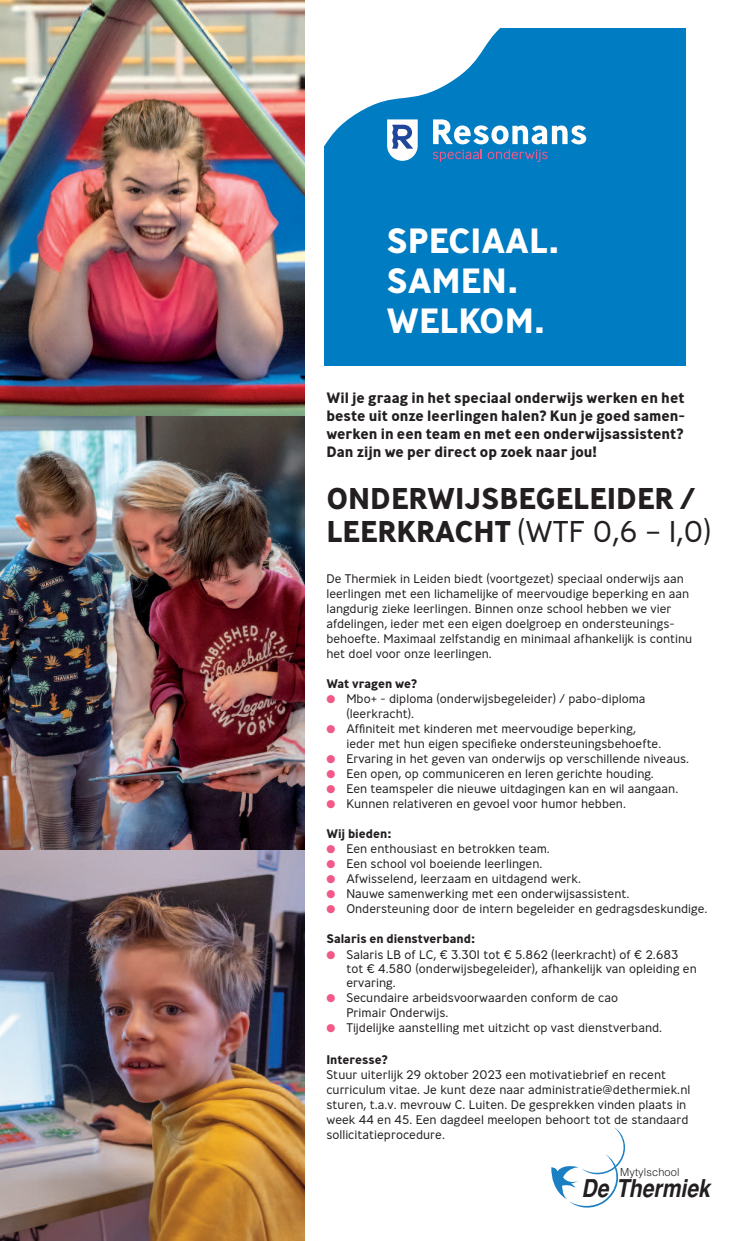
<style>
.page{position:relative;width:745px;height:1241px;background:#fff}
.page>*{position:absolute;margin:0;border:0;box-sizing:border-box;transform-origin:0 0}
.t1{font:700 35px/40px "Ministry";color:#fff}
.t2{font:700 30px/33.8px "Ministry";color:#231f20}
.t3{font:italic 700 24.5px "Helvetica";color:#231f20;scale:.86 1}
.t4{font:700 15px/18px "Ministry";color:#231f20;text-align:justify}
.t5{font:300 12.5px/15px "Ministry";color:#231f20}
.t6{font:700 12.5px "Ministry";color:#231f20}
.t7{font:300 11px "Helvetica";letter-spacing:.01em;color:#231f20}
.s1{font-weight:300}
.s2{color:#f05988}
</style>
<div class="page">
<div style="left:324px;top:28px;width:361px;height:338px;background:#007cc2"></div>
<svg style="left:324px;top:28px;width:263px;height:135px"></svg>
<svg style="left:432px;top:119px;width:154px;height:43px"></svg>
<svg style="left:387px;top:119px;width:30px;height:42px"></svg>
<svg style="left:551px;top:1127px;width:74px;height:81px"></svg>
<img style="left:0;top:0;width:304px;height:417px">
<img style="left:0;top:849px;width:304px;height:391px">
<img style="left:0;top:417px;width:304px;height:432px">
<h1 class="t1" style="left:386px;top:223px;width:175px">SPECIAAL.<br>SAMEN.<br>WELKOM.</h1>
<p class="t4" style="left:326px;top:389px;width:360px">Wil je graag in het speciaal onderwijs werken en het beste uit onze leerlingen halen? Kun je goed samen&shy;werken in een team en met een onderwijsassistent?<br>Dan zijn we per direct op zoek naar jou!</p>
<h2 class="t2" style="left:326px;top:483px;width:386px">ONDERWIJSBEGELEIDER /<br>LEERKRACHT <span class="s1">(WTF 0,6 – 1,0)</span></h2>
<p class="t5" style="left:326px;top:572px;width:367px">De Thermiek in Leiden biedt (voortgezet) speciaal onderwijs aan leerlingen met een lichamelijke of meervoudige beperking en aan langdurig zieke leerlingen. Binnen onze school hebben we vier afdelingen, ieder met een eigen doelgroep en ondersteunings&shy;behoefte. Maximaal zelfstandig en minimaal afhankelijk is continu het doel voor onze leerlingen.</p>
<p class="t6" style="left:326px;top:678px;width:92px">Wat vragen we?</p>
<p class="t5" style="left:346px;top:692px;width:300px;text-indent:-20px"><span class="s2">●</span> Mbo+ - diploma (onderwijsbegeleider) / pabo-diploma (leerkracht).</p>
<p class="t5" style="left:346px;top:722px;width:316px;text-indent:-20px"><span class="s2">●</span> Affiniteit met kinderen met meervoudige beperking, ieder met hun eigen specifieke ondersteuningsbehoefte.</p>
<p class="t5" style="left:326px;top:752px;width:364px"><span class="s2">●</span> Ervaring in het geven van onderwijs op verschillende niveaus.</p>
<p class="t5" style="left:326px;top:767px;width:329px"><span class="s2">●</span> Een open, op communiceren en leren gerichte houding.</p>
<p class="t5" style="left:326px;top:782px;width:353px"><span class="s2">●</span> Een teamspeler die nieuwe uitdagingen kan en wil aangaan.</p>
<p class="t5" style="left:326px;top:797px;width:301px"><span class="s2">●</span> Kunnen relativeren en gevoel voor humor hebben.</p>
<p class="t6" style="left:326px;top:828px;width:66px">Wij bieden:</p>
<p class="t5" style="left:326px;top:842px;width:225px"><span class="s2">●</span> Een enthousiast en betrokken team.</p>
<p class="t5" style="left:326px;top:857px;width:217px"><span class="s2">●</span> Een school vol boeiende leerlingen.</p>
<p class="t5" style="left:326px;top:872px;width:256px"><span class="s2">●</span> Afwisselend, leerzaam en uitdagend werk.</p>
<p class="t5" style="left:326px;top:887px;width:304px"><span class="s2">●</span> Nauwe samenwerking met een onderwijsassistent.</p>
<p class="t5" style="left:326px;top:902px;width:382px"><span class="s2">●</span> Ondersteuning door de intern begeleider en gedragsdeskundige.</p>
<p class="t6" style="left:326px;top:933px;width:150px">Salaris en dienstverband:</p>
<p class="t5" style="left:346px;top:947px;width:352px;line-height:14.4px;text-indent:-20px"><span class="s2">●</span> Salaris LB of LC, € 3.301 tot € 5.862 (leerkracht) of € 2.683 tot € 4.580 (onderwijsbegeleider), afhankelijk van opleiding en ervaring.</p>
<p class="t5" style="left:346px;top:991px;width:273px;text-indent:-20px"><span class="s2">●</span> Secundaire arbeidsvoorwaarden conform de cao<br>Primair Onderwijs.</p>
<p class="t5" style="left:326px;top:1021px;width:337px"><span class="s2">●</span> Tijdelijke aanstelling met uitzicht op vast dienstverband.</p>
<p class="t6" style="left:326px;top:1053px;width:63px">Interesse?</p>
<p class="t5" style="left:326px;top:1067px;width:365px">Stuur uiterlijk 29 oktober 2023 een motivatiebrief en recent curriculum vitae. Je kunt deze naar administratie@dethermiek.nl sturen, t.a.v. mevrouw C. Luiten. De gesprekken vinden plaats in week 44 en 45. Een dagdeel meelopen behoort tot de standaard sollicitatieprocedure.</p>
<p class="t7" style="left:619px;top:1164px;width:61px">Mytylschool</p>
<h3 class="t3" style="left:581px;top:1173px;width:150px">De Thermiek</h3>
</div>
